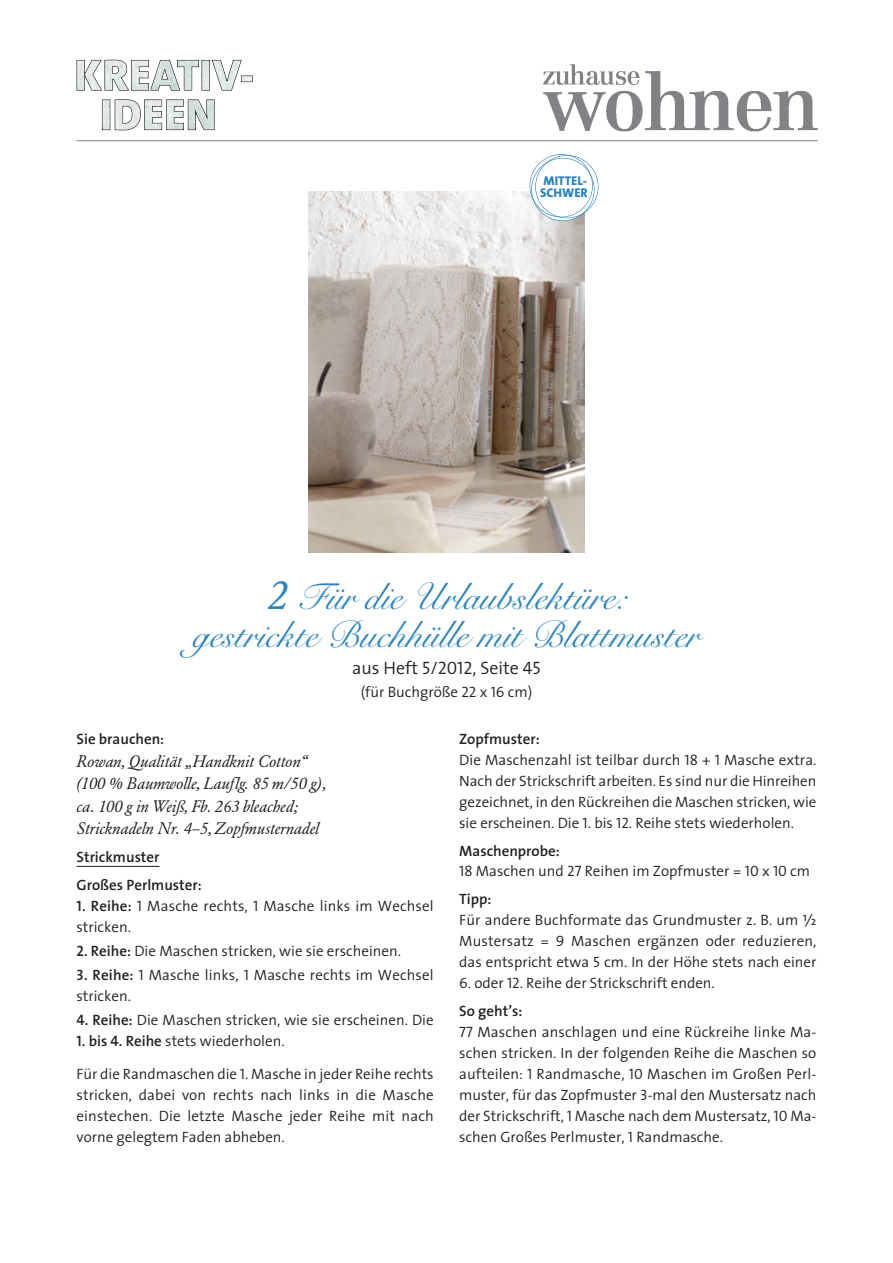
<style>
.page{position:relative;width:893px;height:1263px;background:#fff}
.page>*{position:absolute;margin:0;border:0;box-sizing:border-box;transform-origin:0 0}
.t1{font:37.5px/37.5px "Snell Roundhand LT Script";color:#2a83be;text-align:center}
.t2{font:18px "The Sans Semi Light ZHW1";color:#231f20}
.t3{font:italic 16.5px/22.5px "Garamond Berth BQ";color:#231f20}
.t4{font:15px/21px "The Sans Semi Light ZHW1";color:#231f20;text-align:justify}
.t5{font:15px/28px "The Sans Semi Bold ZHW1";color:#231f20}
.t6{font:12.75px/12px "The Sans Extra Bol ZHW1";color:#2a83be}
.s1{font-family:"Garamond Berth BQ";font-style:italic;font-size:40.5px}
.s2{font-family:"The Sans Semi Bold ZHW1"}
.s3{font-family:"The Sans Semi Light ZHW1 Expert"}
</style>
<div class="page">
<svg style="left:102px;top:99px;width:113px;height:31px"></svg>
<svg style="left:77px;top:60px;width:176px;height:31px"></svg>
<div style="left:536px;top:60px;width:288px;height:85px;background:linear-gradient(to right,#fff,#fff)"></div>
<img style="left:536px;top:60px;width:288px;height:77px">
<hr style="left:77px;top:140px;width:741px;height:1px;background:#808285">
<hr style="left:77px;top:866px;width:83px;height:1px;background:#231f20">
<img style="left:308px;top:191px;width:277px;height:362px">
<div style="left:532px;top:158px;width:62px;height:63px;background:#fff;border-radius:50%"></div>
<div style="left:531px;top:158px;width:64px;height:63px;border:1px solid #2a83be;border-radius:50%"></div>
<div style="left:535px;top:155px;width:63px;height:63px;border:1px solid #2a83be;border-radius:50%"></div>
<div style="left:530px;top:154px;width:63px;height:63px;border:1px solid #2a83be;border-radius:50%"></div>
<p class="t6" style="left:540px;top:174px;width:49px">MITTEL-<br>SCHWER</p>
<h1 class="t1" style="left:193px;top:580px;width:508px"><span class="s1">2</span> Für die Urlaubslektüre:<br>gestrickte Buchhülle mit Blattmuster</h1>
<p class="t2" style="left:352px;top:653px;width:190px">aus Heft 5/2012, Seite 45</p>
<p class="t4" style="left:361px;top:681px;width:173px">(für Buchgröße 22 x 16 cm)</p>
<p class="t5" style="left:77px;top:725px;width:89px">Sie brauchen:</p>
<p class="t3" style="left:77px;top:750px;width:251px">Rowan, Qualität „Handknit Cotton“ (100 % Baumwolle, Lauflg. 85 m/50 g), ca. 100 g in Weiß, Fb. 263 bleached; Stricknadeln Nr. 4–5,Zopfmusternadel</p>
<p class="t5" style="left:77px;top:843px;width:127px">Strickmuster<br>Großes Perlmuster:</p>
<p class="t4" style="left:77px;top:895px;width:359px"><span class="s2">1. Reihe:</span> 1 Masche rechts, 1 Masche links im Wechsel stricken.</p>
<p class="t4" style="left:77px;top:940px;width:326px"><span class="s2">2. Reihe:</span> Die Maschen stricken, wie sie erscheinen.</p>
<p class="t4" style="left:77px;top:964px;width:359px"><span class="s2">3. Reihe:</span> 1 Masche links, 1 Masche rechts im Wechsel stricken.</p>
<p class="t4" style="left:77px;top:1009px;width:359px"><span class="s2">4. Reihe:</span> Die Maschen stricken, wie sie erscheinen. Die</p>
<p class="t4" style="left:77px;top:1024px;width:359px;line-height:32.5px"><span class="s2">1. bis 4. Reihe</span> stets wiederholen.<br>Für die Randmaschen die 1. Masche in jeder Reihe rechts</p>
<p class="t4" style="left:77px;top:1084px;width:359px">stricken, dabei von rechts nach links in die Masche einstechen. Die letzte Masche jeder Reihe mit nach vorne gelegtem Faden abheben.</p>
<p class="t5" style="left:459px;top:725px;width:82px">Zopfmuster:</p>
<p class="t4" style="left:459px;top:749px;width:359px">Die Maschenzahl ist teilbar durch 18 + 1 Masche extra.<br>Nach der Strickschrift arbeiten. Es sind nur die Hinreihen gezeichnet, in den Rückreihen die Maschen stricken, wie sie erscheinen. Die 1. bis 12. Reihe stets wiederholen.</p>
<p class="t5" style="left:459px;top:837px;width:102px">Maschenprobe:</p>
<p class="t4" style="left:459px;top:860px;width:352px">18 Maschen und 27 Reihen im Zopfmuster = 10 x 10 cm</p>
<p class="t5" style="left:459px;top:884px;width:34px">Tipp:</p>
<p class="t4" style="left:459px;top:909px;width:359px">Für andere Buchformate das Grundmuster z. B. um <span class="s3">V </span>Mustersatz = 9 Maschen ergänzen oder reduzieren, das entspricht etwa 5 cm. In der Höhe stets nach einer</p>
<p class="t4" style="left:459px;top:972px;width:257px">6. oder 12. Reihe der Strickschrift enden.</p>
<p class="t5" style="left:459px;top:996px;width:65px">So geht’s:</p>
<p class="t4" style="left:459px;top:1021px;width:359px">77 Maschen anschlagen und eine Rückreihe linke Ma&shy;schen stricken. In der folgenden Reihe die Maschen so aufteilen: 1 Randmasche, 10 Maschen im Großen Perl&shy;muster, für das Zopfmuster 3-mal den Mustersatz nach der Strickschrift, 1 Masche nach dem Mustersatz, 10 Ma&shy;schen Großes Perlmuster, 1 Randmasche.</p>
</div>
